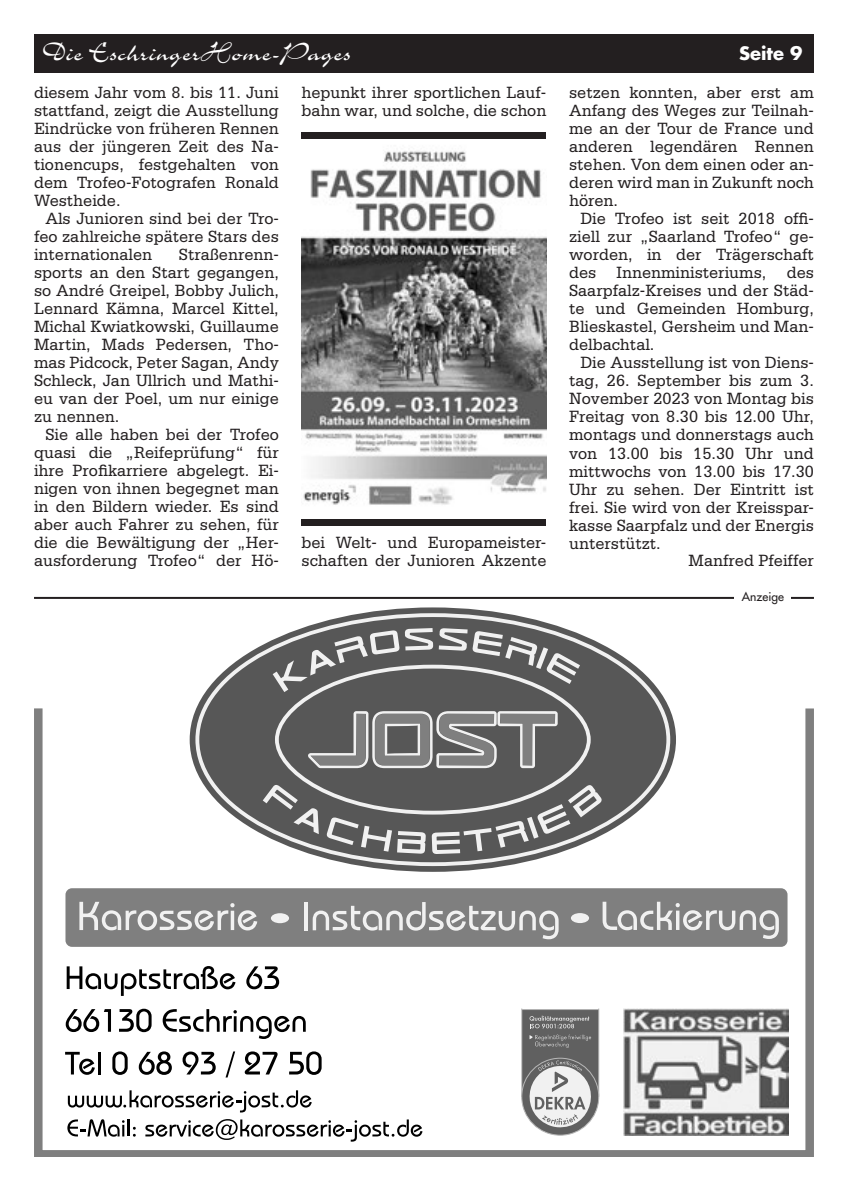
<style>
.page{position:relative;width:848px;height:1191px;background:#fff}
.page>*{position:absolute;margin:0;border:0;box-sizing:border-box;transform-origin:0 0}
.t1{font:29px "Charme LT";color:#fff}
.t2{font:700 18px "Futura LT";color:#fff}
.Grundtext{font:17.2px/18px "Serifa LT";color:#231f20;text-align:justify;scale:.95 1}
.t3{font:12px "Futura LT";color:#231f20}
</style>
<div class="page">
<div style="left:34px;top:34px;width:780px;height:38px;background:#231f20"></div>
<hr style="left:34px;top:597px;width:780px;height:2px;background:#231f20">
<div style="left:734px;top:591px;width:57px;height:14px;background:#fff"></div>
<svg style="left:34px;top:708px;width:780px;height:449px"></svg>
<svg style="left:195px;top:613px;width:475px;height:253px;fill:#5d5d5d"></svg>
<svg style="left:275px;top:664px;width:315px;height:150px;background:#616161"></svg>
<svg style="left:273px;top:628px;width:160px;height:64px"></svg>
<svg style="left:439px;top:628px;width:141px;height:56px"></svg>
<svg style="left:263px;top:784px;width:56px;height:50px"></svg>
<svg style="left:326px;top:784px;width:276px;height:70px"></svg>
<svg style="left:307px;top:711px;width:250px;height:57px;background:#838383"></svg>
<div style="left:521px;top:1058px;width:77px;height:77px;background:#606060;border-radius:50%"></div>
<svg style="left:519px;top:1008px;width:85px;height:121px"></svg>
<img style="left:623px;top:1009px;width:165px;height:126px">
<svg style="left:67px;top:966px;width:168px;height:30px"></svg>
<svg style="left:246px;top:966px;width:33px;height:23px"></svg>
<svg style="left:66px;top:1009px;width:45px;height:23px"></svg>
<svg style="left:119px;top:1008px;width:33px;height:24px"></svg>
<svg style="left:163px;top:1009px;width:143px;height:30px"></svg>
<svg style="left:65px;top:1051px;width:30px;height:23px"></svg>
<hr style="left:98px;top:1051px;width:2px;height:23px;background:#000">
<svg style="left:112px;top:1051px;width:16px;height:23px"></svg>
<svg style="left:139px;top:1051px;width:33px;height:23px"></svg>
<svg style="left:182px;top:1051px;width:34px;height:23px"></svg>
<svg style="left:225px;top:1051px;width:10px;height:26px"></svg>
<svg style="left:245px;top:1051px;width:32px;height:23px"></svg>
<svg style="left:289px;top:1051px;width:32px;height:23px"></svg>
<svg style="left:68px;top:1090px;width:244px;height:22px"></svg>
<svg style="left:67px;top:1119px;width:69px;height:17px"></svg>
<svg style="left:145px;top:1119px;width:277px;height:22px"></svg>
<div style="left:65px;top:888px;width:722px;height:59px;background:#7f7f7f;border-radius:6px"></div>
<svg style="left:79px;top:901px;width:178px;height:29px"></svg>
<hr style="left:304px;top:902px;width:4px;height:28px;background:#f1f1f1">
<svg style="left:313px;top:902px;width:245px;height:37px"></svg>
<svg style="left:602px;top:901px;width:176px;height:38px"></svg>
<div style="left:571px;top:913px;width:18px;height:10px;background:#f1f1f1;border-radius:50%"></div>
<div style="left:271px;top:913px;width:18px;height:10px;background:#f1f1f1;border-radius:50%"></div>
<img style="left:301px;top:151px;width:245px;height:354px">
<div style="left:301px;top:132px;width:245px;height:7px;background:#231f20"></div>
<div style="left:301px;top:519px;width:245px;height:7px;background:#231f20"></div>
<p class="t1" style="left:43px;top:38px;width:310px">Die EschringerHome-Pages</p>
<p class="t2" style="left:739px;top:42px;width:65px">Seite 9</p>
<p class="Grundtext" style="left:34px;top:84px;width:259px">diesem Jahr vom 8. bis 11. Juni stattfand, zeigt die Ausstellung Eindrücke von früheren Rennen aus der jüngeren Zeit des Na&shy;tionencups, festgehalten von dem Trofeo-Fotografen Ronald Westheide.</p>
<p class="Grundtext" style="left:34px;top:210px;width:259px;text-indent:11px">Als Junioren sind bei der Tro&shy;feo zahlreiche spätere Stars des internationalen</p>
<p class="Grundtext" style="left:34px;top:246px;width:259px;text-indent:145px">Straßenrenn&shy;sports an den Start gegangen, so André Greipel, Bobby Julich, Lennard Kämna, Marcel Kittel, Michal Kwiatkowski, Guillaume Martin, Mads Pedersen, Tho&shy;mas Pidcock, Peter Sagan, Andy Schleck, Jan Ullrich und Mathi&shy;eu van der Poel, um nur einige zu nennen.</p>
<p class="Grundtext" style="left:34px;top:426px;width:259px;text-indent:11px">Sie alle haben bei der Trofeo quasi die „Reifeprüfung“ für ihre Profikarriere abgelegt. Ei&shy;nigen von ihnen begegnet man in den Bildern wieder. Es sind aber auch Fahrer zu sehen, für die die Bewältigung der „Her&shy;ausforderung Trofeo“ der Hö-</p>
<p class="Grundtext" style="left:301px;top:84px;width:259px">hepunkt ihrer sportlichen Lauf&shy;bahn war, und solche, die schon</p>
<p class="Grundtext" style="left:301px;top:534px;width:259px">bei Welt- und Europameister&shy;schaften der Junioren Akzente</p>
<p class="Grundtext" style="left:569px;top:84px;width:259px">setzen konnten, aber erst am Anfang des Weges zur Teilnah&shy;me an der Tour de France und anderen legendären Rennen stehen. Von dem einen oder an&shy;deren wird man in Zukunft noch hören.</p>
<p class="Grundtext" style="left:569px;top:210px;width:259px;text-indent:11px">Die Trofeo ist seit 2018 offi&shy;ziell zur „Saarland Trofeo“ ge&shy;worden, in der Trägerschaft des Innenministeriums, des Saarpfalz-Kreises und der Städ&shy;te und Gemeinden Homburg, Blieskastel, Gersheim und Man&shy;delbachtal.</p>
<p class="Grundtext" style="left:569px;top:354px;width:259px;text-indent:11px">Die Ausstellung ist von Diens&shy;tag, 26. September bis zum 3.<br>November 2023 von Montag bis Freitag von 8.30 bis 12.00 Uhr, montags und donnerstags auch von 13.00 bis 15.30 Uhr und mittwochs von 13.00 bis 17.30<br>Uhr zu sehen. Der Eintritt ist frei. Sie wird von der Kreisspar&shy;kasse Saarpfalz und der Energis unterstützt.</p>
<p class="Grundtext" style="left:688px;top:552px;width:133px">Manfred Pfeiffer</p>
<p class="t3" style="left:741px;top:588px;width:44px">Anzeige</p>
</div>
